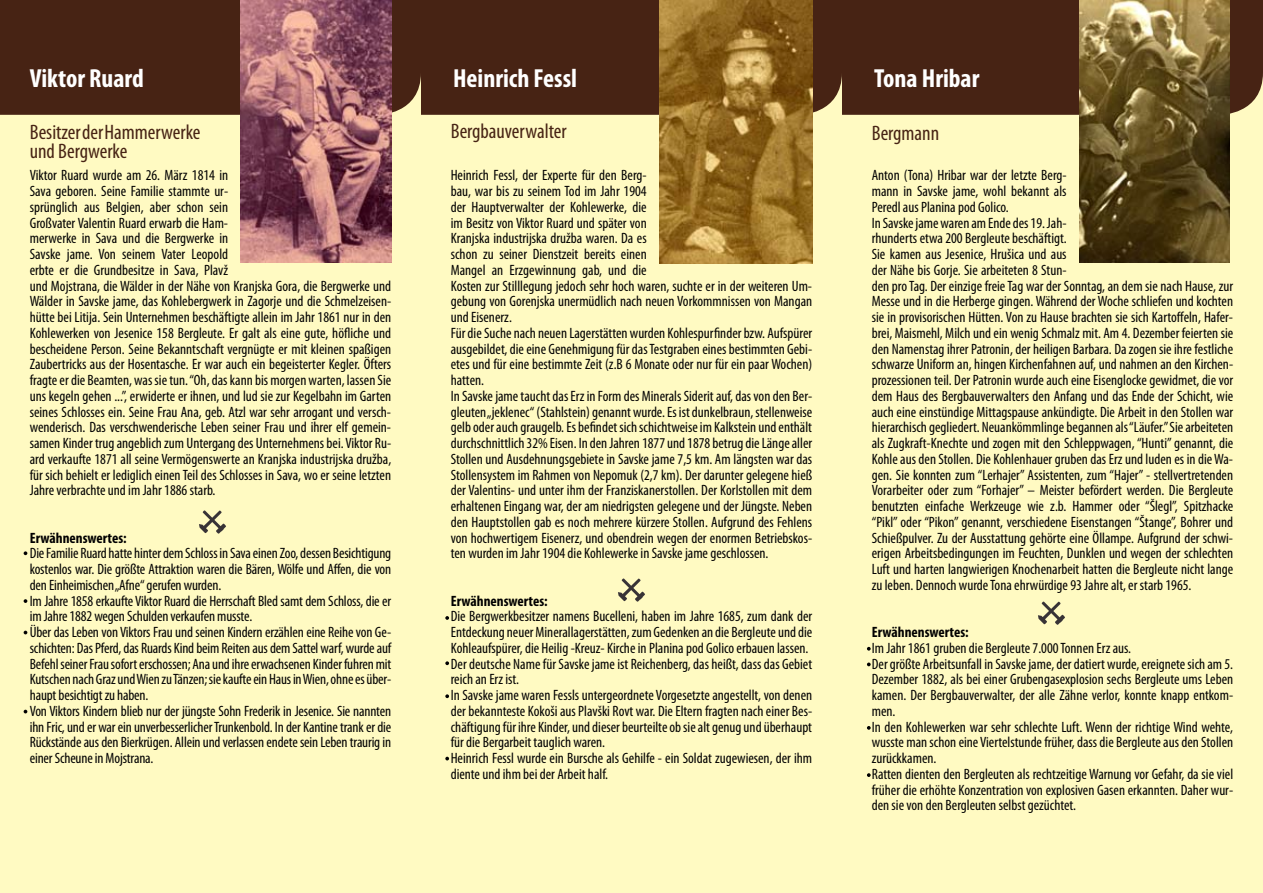
<style>
.page{position:relative;width:1263px;height:893px;background:#fffac2}
.page>*{position:absolute;margin:0;border:0;box-sizing:border-box;transform-origin:0 0}
.t1{font:700 condensed 26.25px "Myriad Pro";color:#fff}
.t2{font:condensed 21px/19.5px "Myriad Pro";color:#472314}
.t3{font:condensed 15px/15.8px "Myriad Pro";color:#000}
.t4{font:700 condensed 15px "Myriad Pro";color:#000}
</style>
<div class="page">
<div style="left:0;top:0;width:421px;height:115px;background:#472314"></div>
<div style="left:421px;top:0;width:421px;height:115px;background:#472314"></div>
<div style="left:842px;top:0;width:421px;height:115px;background:#472314"></div>
<img style="left:240px;top:0;width:151px;height:263px">
<img style="left:659px;top:0;width:153px;height:264px">
<img style="left:1079px;top:0;width:151px;height:263px">
<svg style="left:199px;top:510px;width:27px;height:24px"></svg>
<svg style="left:618px;top:578px;width:27px;height:24px"></svg>
<svg style="left:1038px;top:602px;width:27px;height:23px"></svg>
<svg style="left:445px;top:616px;width:4px;height:4px"></svg>
<svg style="left:445px;top:661px;width:4px;height:4px"></svg>
<svg style="left:867px;top:647px;width:4px;height:4px"></svg>
<svg style="left:867px;top:662px;width:4px;height:4px"></svg>
<svg style="left:867px;top:726px;width:4px;height:4px"></svg>
<svg style="left:867px;top:773px;width:4px;height:4px"></svg>
<svg style="left:445px;top:694px;width:4px;height:4px"></svg>
<svg style="left:445px;top:757px;width:4px;height:3px"></svg>
<svg style="left:24px;top:599px;width:3px;height:4px"></svg>
<svg style="left:24px;top:551px;width:3px;height:4px"></svg>
<h1 class="t1" style="left:30px;top:62px;width:116px">Viktor Ruard</h1>
<h1 class="t1" style="left:453px;top:62px;width:126px">Heinrich Fessl</h1>
<h1 class="t1" style="left:874px;top:62px;width:107px">Tona Hribar</h1>
<h2 class="t2" style="left:30px;top:122px;width:172px">Besitzer der Hammerwerke und Bergwerke</h2>
<h2 class="t2" style="left:451px;top:121px;width:117px">Bergbauverwalter</h2>
<h2 class="t2" style="left:872px;top:123px;width:69px">Bergmann</h2>
<p class="t3" style="left:30px;top:167px;width:363px">Viktor Ruard wurde am 26. März 1814 in<br>Sava geboren. Seine Familie stammte ur-<br>sprünglich aus Belgien, aber schon sein<br>Großvater Valentin Ruard erwarb die Ham-<br>merwerke in Sava und die Bergwerke in<br>Savske jame. Von seinem Vater Leopold<br>erbte er die Grundbesitze in Sava, Plavž<br>und Mojstrana, die Wälder in der Nähe von Kranjska Gora, die Bergwerke und Wälder in Savske jame, das Kohlebergwerk in Zagorje und die Schmelzeisen&shy;hütte bei Litija. Sein Unternehmen beschäftigte allein im Jahr 1861 nur in den Kohlewerken von Jesenice 158 Bergleute. Er galt als eine gute, höfliche und bescheidene Person. Seine Bekanntschaft vergnügte er mit kleinen spaßigen Zaubertricks aus der Hosentasche. Er war auch ein begeisterter Kegler. Öfters fragte er die Beamten, was sie tun. “Oh, das kann bis morgen warten, lassen Sie uns kegeln gehen ...”, erwiderte er ihnen, und lud sie zur Kegelbahn im Garten seines Schlosses ein. Seine Frau Ana, geb. Atzl war sehr arrogant und versch&shy;wenderisch. Das verschwenderische Leben seiner Frau und ihrer elf gemein&shy;samen Kinder trug angeblich zum Untergang des Unternehmens bei. Viktor Ru&shy;ard verkaufte 1871 all seine Vermögenswerte an Kranjska industrijska družba, für sich behielt er lediglich einen Teil des Schlosses in Sava, wo er seine letzten Jahre verbrachte und im Jahr 1886 starb.</p>
<p class="t4" style="left:30px;top:528px;width:99px">Erwähnenswertes:</p>
<p class="t3" style="left:30px;top:545px;width:363px">Die Familie Ruard hatte hinter dem Schloss in Sava einen Zoo, dessen Besichtigung kostenlos war. Die größte Attraktion waren die Bären, Wölfe und Affen, die von den Einheimischen „Afne“ gerufen wurden.<br>Im Jahre 1858 erkaufte Viktor Ruard die Herrschaft Bled samt dem Schloss, die er im Jahre 1882 wegen Schulden verkaufen musste.<br>Über das Leben von Viktors Frau und seinen Kindern erzählen eine Reihe von Ge&shy;schichten: Das Pferd, das Ruards Kind beim Reiten aus dem Sattel warf, wurde auf Befehl seiner Frau sofort erschossen; Ana und ihre erwachsenen Kinder fuhren mit Kutschen nach Graz und Wien zu Tänzen; sie kaufte ein Haus in Wien, ohne es über&shy;haupt besichtigt zu haben.<br>Von Viktors Kindern blieb nur der jüngste Sohn Frederik in Jesenice. Sie nannten ihn Fric, und er war ein unverbesserlicher Trunkenbold. In der Kantine trank er die Rückstände aus den Bierkrügen. Allein und verlassen endete sein Leben traurig in einer Scheune in Mojstrana.</p>
<p class="t3" style="left:451px;top:167px;width:363px">Heinrich Fessl, der Experte für den Berg-<br>bau, war bis zu seinem Tod im Jahr 1904<br>der Hauptverwalter der Kohlewerke, die<br>im Besitz von Viktor Ruard und später von<br>Kranjska industrijska družba waren. Da es<br>schon zu seiner Dienstzeit bereits einen<br>Mangel an Erzgewinnung gab, und die<br>Kosten zur Stilllegung jedoch sehr hoch waren, suchte er in der weiteren Um&shy;gebung von Gorenjska unermüdlich nach neuen Vorkommnissen von Mangan und Eisenerz.<br>Für die Suche nach neuen Lagerstätten wurden Kohlespurfinder bzw. Aufspürer ausgebildet, die eine Genehmigung für das Testgraben eines bestimmten Gebi&shy;etes und für eine bestimmte Zeit (z.B 6 Monate oder nur für ein paar Wochen) hatten.<br>In Savske jame taucht das Erz in Form des Minerals Siderit auf, das von den Ber&shy;gleuten „jeklenec“ (Stahlstein) genannt wurde. Es ist dunkelbraun, stellenweise gelb oder auch graugelb. Es befindet sich schichtweise im Kalkstein und enthält durchschnittlich 32% Eisen. In den Jahren 1877 und 1878 betrug die Länge aller Stollen und Ausdehnungsgebiete in Savske jame 7,5 km. Am längsten war das Stollensystem im Rahmen von Nepomuk (2,7 km). Der darunter gelegene hieß der Valentins- und unter ihm der Franziskanerstollen. Der Korlstollen mit dem erhaltenen Eingang war, der am niedrigsten gelegene und der Jüngste. Neben den Hauptstollen gab es noch mehrere kürzere Stollen. Aufgrund des Fehlens von hochwertigem Eisenerz, und obendrein wegen der enormen Betriebskos&shy;ten wurden im Jahr 1904 die Kohlewerke in Savske jame geschlossen.</p>
<p class="t4" style="left:451px;top:591px;width:99px">Erwähnenswertes:</p>
<p class="t3" style="left:451px;top:608px;width:363px">Die Bergwerkbesitzer namens Bucelleni, haben im Jahre 1685, zum dank der Entdeckung neuer Minerallagerstätten, zum Gedenken an die Bergleute und die Kohleaufspürer, die Heilig -Kreuz- Kirche in Planina pod Golico erbauen lassen.<br>Der deutsche Name für Savske jame ist Reichenberg, das heißt, dass das Gebiet reich an Erz ist.<br>In Savske jame waren Fessls untergeordnete Vorgesetzte angestellt, von denen der bekannteste Kokoši aus Plavški Rovt war. Die Eltern fragten nach einer Bes&shy;chäftigung für ihre Kinder, und dieser beurteilte ob sie alt genug und überhaupt für die Bergarbeit tauglich waren.<br>Heinrich Fessl wurde ein Bursche als Gehilfe - ein Soldat zugewiesen, der ihm diente und ihm bei der Arbeit half.</p>
<p class="t3" style="left:872px;top:167px;width:363px">Anton (Tona) Hribar war der letzte Berg-<br>mann in Savske jame, wohl bekannt als<br>Peredl aus Planina pod Golico.<br>In Savske jame waren am Ende des 19. Jah-<br>rhunderts etwa 200 Bergleute beschäftigt.<br>Sie kamen aus Jesenice, Hrušica und aus<br>der Nähe bis Gorje. Sie arbeiteten 8 Stun-<br>den pro Tag. Der einzige freie Tag war der Sonntag, an dem sie nach Hause, zur Messe und in die Herberge gingen. Während der Woche schliefen und kochten sie in provisorischen Hütten. Von zu Hause brachten sie sich Kartoffeln, Hafer&shy;brei, Maismehl, Milch und ein wenig Schmalz mit. Am 4. Dezember feierten sie den Namenstag ihrer Patronin, der heiligen Barbara. Da zogen sie ihre festliche schwarze Uniform an, hingen Kirchenfahnen auf, und nahmen an den Kirchen&shy;prozessionen teil. Der Patronin wurde auch eine Eisenglocke gewidmet, die vor dem Haus des Bergbauverwalters den Anfang und das Ende der Schicht, wie auch eine einstündige Mittagspause ankündigte. Die Arbeit in den Stollen war hierarchisch gegliedert. Neuankömmlinge begannen als “Läufer.” Sie arbeiteten als Zugkraft-Knechte und zogen mit den Schleppwagen, “Hunti” genannt, die Kohle aus den Stollen. Die Kohlenhauer gruben das Erz und luden es in die Wa&shy;gen. Sie konnten zum “Lerhajer” Assistenten, zum “Hajer” - stellvertretenden Vorarbeiter oder zum “Forhajer” – Meister befördert werden. Die Bergleute benutzten einfache Werkzeuge wie z.b. Hammer oder “Šlegl”, Spitzhacke “Pikl” oder “Pikon” genannt, verschiedene Eisenstangen “Štange”, Bohrer und Schießpulver. Zu der Ausstattung gehörte eine Öllampe. Aufgrund der schwi&shy;erigen Arbeitsbedingungen im Feuchten, Dunklen und wegen der schlechten Luft und harten langwierigen Knochenarbeit hatten die Bergleute nicht lange zu leben. Dennoch wurde Tona ehrwürdige 93 Jahre alt, er starb 1965.</p>
<p class="t4" style="left:872px;top:623px;width:99px">Erwähnenswertes:</p>
<p class="t3" style="left:872px;top:640px;width:363px">Im Jahr 1861 gruben die Bergleute 7.000 Tonnen Erz aus.<br>Der größte Arbeitsunfall in Savske jame, der datiert wurde, ereignete sich am 5.<br>Dezember 1882, als bei einer Grubengasexplosion sechs Bergleute ums Leben kamen. Der Bergbauverwalter, der alle Zähne verlor, konnte knapp entkom&shy;men.<br>In den Kohlewerken war sehr schlechte Luft. Wenn der richtige Wind wehte, wusste man schon eine Viertelstunde früher, dass die Bergleute aus den Stollen zurückkamen.<br>Ratten dienten den Bergleuten als rechtzeitige Warnung vor Gefahr, da sie viel früher die erhöhte Konzentration von explosiven Gasen erkannten. Daher wur&shy;den sie von den Bergleuten selbst gezüchtet.</p>
</div>
